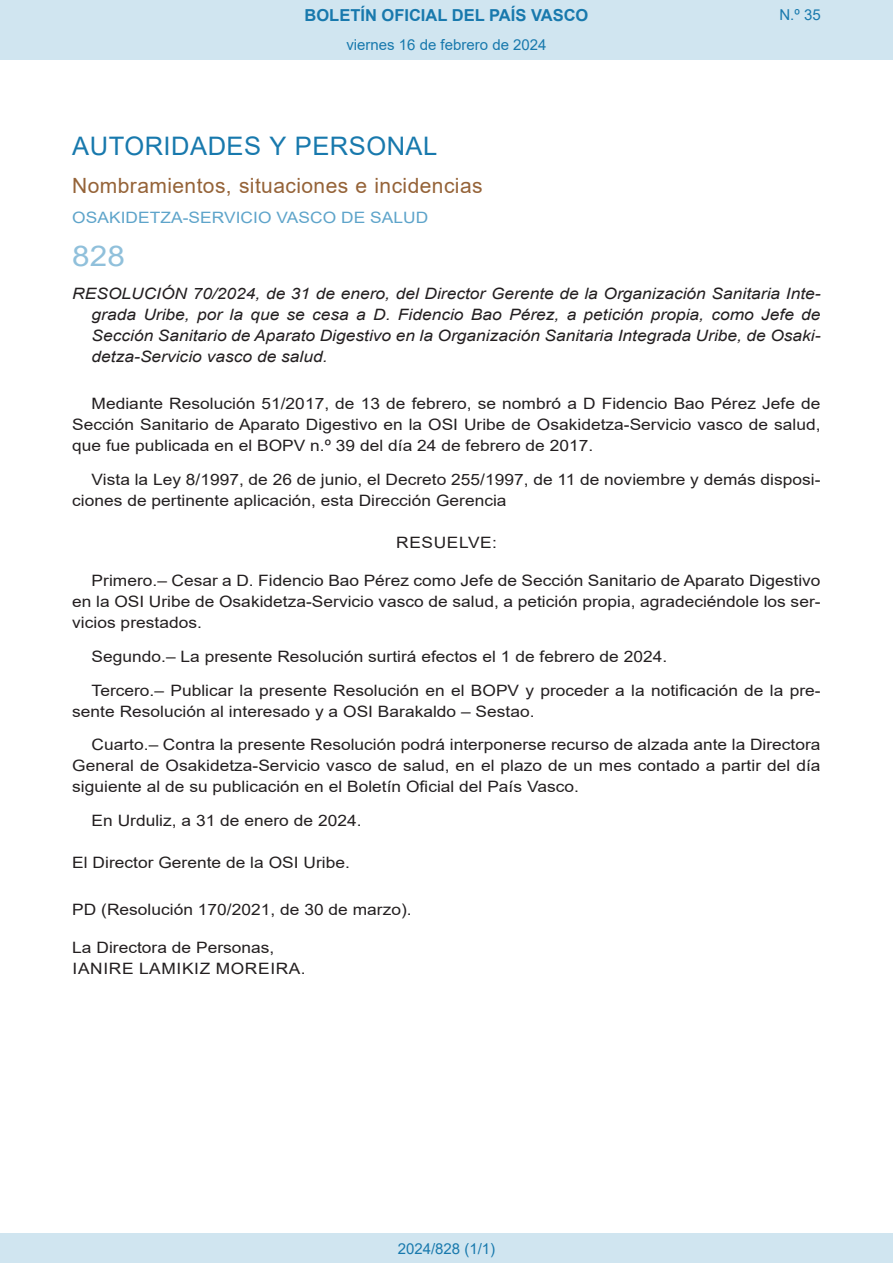
<style>
.page{position:relative;width:893px;height:1263px;background:#fff}
.page>*{position:absolute;margin:0;border:0;box-sizing:border-box;transform-origin:0 0}
.BOPVOrden{font:28.5px "Arial";color:#90c0db;scale:1.11 1}
.BOPVSeccion{font:25.5px "Arial";letter-spacing:.02em;color:#1879ad}
.BOPVSubseccion{font:21px "Arial";letter-spacing:.02em;color:#956338}
.t1{font:700 16.5px "Arial";color:#1879ad}
.BOPVDetalle{font:15.6px/21px "Arial";color:#231f20;text-align:justify;scale:1.11 1}
.BOPVTitulo{font:italic 15.6px/21px "Arial";color:#231f20;text-align:justify;scale:1.11 1}
.BOPVDisposicionTitulo{font:15.6px "Arial";color:#231f20;scale:1.11 1}
.BOPVOrganismo{font:15.6px "Arial";letter-spacing:.005em;color:#5ea4ca;scale:1.11 1}
.BOPVFirmaLugFec{font:15.6px "Arial";color:#231f20;scale:1.11 1}
.BOPVFirmaPuesto{font:15.6px "Arial";color:#231f20;scale:1.11 1}
.BOPVFirmaNombre{font:15.6px "Arial";letter-spacing:.035em;color:#231f20;scale:1.11 1}
.BOPVClave{font:15.6px "Arial";letter-spacing:.035em;color:#231f20;scale:1.11 1}
.Paginacion_Centro{font:15px "Arial";color:#1879ad}
</style>
<div class="page">
<div style="left:0;top:0;width:893px;height:60px;background:#d0e5f0"></div>
<div style="left:0;top:1233px;width:893px;height:30px;background:#d0e5f0"></div>
<p class="t1" style="left:305px;top:3px;width:285px">BOLETÍN OFICIAL DEL PAÍS VASCO</p>
<p class="Paginacion_Centro" style="left:346px;top:35px;width:202px">viernes 16 de febrero de 2024</p>
<p class="Paginacion_Centro" style="left:779px;top:5px;width:43px">N.º 35</p>
<p class="BOPVSeccion" style="left:72px;top:128px;width:366px">AUTORIDADES Y PERSONAL</p>
<p class="BOPVSubseccion" style="left:72px;top:171px;width:412px">Nombramientos, situaciones e incidencias</p>
<p class="BOPVOrganismo" style="left:72px;top:207px;width:322px">OSAKIDETZA-SERVICIO VASCO DE SALUD</p>
<p class="BOPVOrden" style="left:72px;top:236px;width:49px">828</p>
<p class="BOPVTitulo" style="left:92px;top:284px;width:658px;text-indent:-19px">RESOLUCIÓN 70/2024, de 31 de enero, del Director Gerente de la Organización Sanitaria Inte&shy;grada Uribe, por la que se cesa a D. Fidencio Bao Pérez, a petición propia, como Jefe de Sección Sanitario de Aparato Digestivo en la Organización Sanitaria Integrada Uribe, de Osaki&shy;detza-Servicio vasco de salud.</p>
<p class="BOPVDetalle" style="left:72px;top:393px;width:676px;text-indent:19px">Mediante Resolución 51/2017, de 13 de febrero, se nombró a D Fidencio Bao Pérez Jefe de Sección Sanitario de Aparato Digestivo en la OSI Uribe de Osakidetza-Servicio vasco de salud, que fue publicada en el BOPV n.º 39 del día 24 de febrero de 2017.</p>
<p class="BOPVDetalle" style="left:72px;top:469px;width:676px;text-indent:19px">Vista la Ley 8/1997, de 26 de junio, el Decreto 255/1997, de 11 de noviembre y demás disposi&shy;ciones de pertinente aplicación, esta Dirección Gerencia</p>
<p class="BOPVClave" style="left:396px;top:532px;width:92px">RESUELVE:</p>
<p class="BOPVDetalle" style="left:72px;top:570px;width:676px;text-indent:19px">Primero.– Cesar a D. Fidencio Bao Pérez como Jefe de Sección Sanitario de Aparato Digestivo en la OSI Uribe de Osakidetza-Servicio vasco de salud, a petición propia, agradeciéndole los ser&shy;vicios prestados.</p>
<p class="BOPVDetalle" style="left:92px;top:646px;width:520px">Segundo.– La presente Resolución surtirá efectos el 1 de febrero de 2024.</p>
<p class="BOPVDetalle" style="left:72px;top:679px;width:676px;text-indent:19px">Tercero.– Publicar la presente Resolución en el BOPV y proceder a la notificación de la pre&shy;sente Resolución al interesado y a OSI Barakaldo – Sestao.</p>
<p class="BOPVDetalle" style="left:72px;top:734px;width:676px;text-indent:19px">Cuarto.– Contra la presente Resolución podrá interponerse recurso de alzada ante la Directora General de Osakidetza-Servicio vasco de salud, en el plazo de un mes contado a partir del día siguiente al de su publicación en el Boletín Oficial del País Vasco.</p>
<p class="BOPVFirmaLugFec" style="left:92px;top:810px;width:245px">En Urduliz, a 31 de enero de 2024.</p>
<p class="BOPVDisposicionTitulo" style="left:72px;top:852px;width:252px">El Director Gerente de la OSI Uribe.</p>
<p class="BOPVDisposicionTitulo" style="left:72px;top:899px;width:307px">PD (Resolución 170/2021, de 30 de marzo).</p>
<p class="BOPVFirmaPuesto" style="left:72px;top:937px;width:184px">La Directora de Personas,</p>
<p class="BOPVFirmaNombre" style="left:73px;top:958px;width:211px">IANIRE LAMIKIZ MOREIRA.</p>
<p class="Paginacion_Centro" style="left:398px;top:1238px;width:99px">2024/828 (1/1)</p>
</div>
